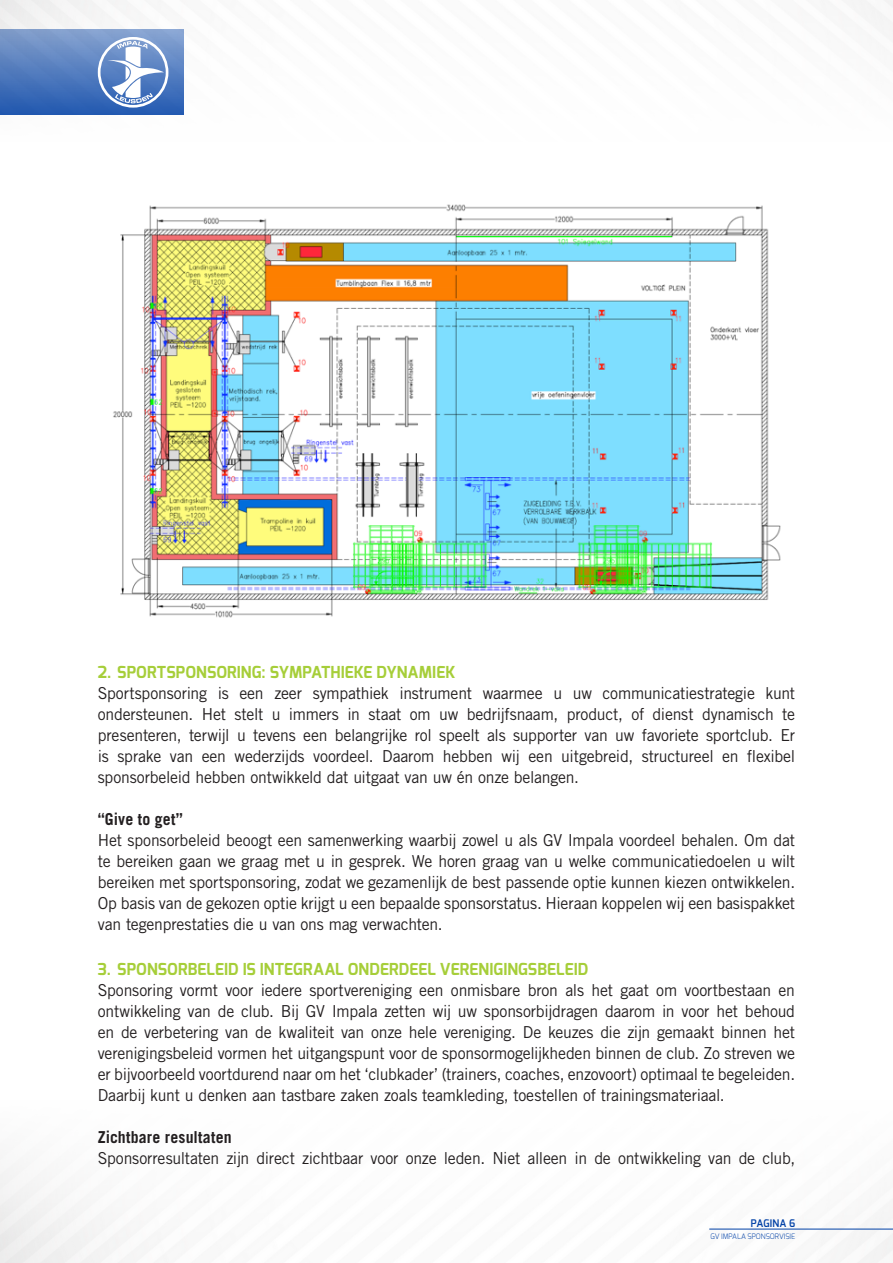
<style>
.page{position:relative;width:893px;height:1263px;background:#fff}
.page>*{position:absolute;margin:0;border:0;box-sizing:border-box;transform-origin:0 0}
.t1{font:16.5px/21px "Trade Gothic LT Std";letter-spacing:-.015em;color:#231f20;text-align:justify;scale:.96 1}
.Kop{font:700 16.5px "Exo";letter-spacing:.005em;color:#a6ce39;scale:.96 1}
.tussenkopje{font:700 16.5px "Trade Gothic LT Std";letter-spacing:.01em;color:#231f20;scale:.96 1}
.t2{font:600 10.5px "Exo";letter-spacing:.025em;color:#0040a6;scale:.96 1}
.t3{font:300 7.5px "Exo";letter-spacing:.005em;color:#0040a6;scale:.96 1}
</style>
<div class="page">
<hr style="left:709px;top:1229px;width:184px;height:1px;background:#0040a6">
<img style="left:0;top:0;width:893px;height:115px">
<svg style="left:98px;top:37px;width:70px;height:71px"></svg>
<img style="left:113px;top:204px;width:668px;height:414px">
<p class="Kop" style="left:98px;top:662px;width:374px">2. SPORTSPONSORING: SYMPATHIEKE DYNAMIEK</p>
<p class="t1" style="left:98px;top:683px;width:728px">Sportsponsoring is een zeer sympathiek instrument waarmee u uw communicatiestrategie kunt ondersteunen. Het stelt u immers in staat om uw bedrijfsnaam, product, of dienst dynamisch te presenteren, terwijl u tevens een belangrijke rol speelt als supporter van uw favoriete sportclub. Er is sprake van een wederzijds voordeel. Daarom hebben wij een uitgebreid, structureel en flexibel sponsorbeleid hebben ontwikkeld dat uitgaat van uw én onze belangen.</p>
<p class="tussenkopje" style="left:98px;top:809px;width:90px">“Give to get”</p>
<p class="t1" style="left:98px;top:830px;width:728px">Het sponsorbeleid beoogt een samenwerking waarbij zowel u als GV Impala voordeel behalen. Om dat te bereiken gaan we graag met u in gesprek. We horen graag van u welke communicatiedoelen u wilt bereiken met sportsponsoring, zodat we gezamenlijk de best passende optie kunnen kiezen ontwikkelen.<br>Op basis van de gekozen optie krijgt u een bepaalde sponsorstatus. Hieraan koppelen wij een basispakket van tegenprestaties die u van ons mag verwachten.</p>
<p class="Kop" style="left:98px;top:959px;width:512px">3. SPONSORBELEID IS INTEGRAAL ONDERDEEL VERENIGINGSBELEID</p>
<p class="t1" style="left:98px;top:980px;width:728px">Sponsoring vormt voor iedere sportvereniging een onmisbare bron als het gaat om voortbestaan en ontwikkeling van de club. Bij GV Impala zetten wij uw sponsorbijdragen daarom in voor het behoud en de verbetering van de kwaliteit van onze hele vereniging. De keuzes die zijn gemaakt binnen het verenigingsbeleid vormen het uitgangspunt voor de sponsormogelijkheden binnen de club. Zo streven we er bijvoorbeeld voortdurend naar om het ‘clubkader’ (trainers, coaches, enzovoort) optimaal te begeleiden.<br>Daarbij kunt u denken aan tastbare zaken zoals teamkleding, toestellen of trainingsmateriaal.</p>
<p class="tussenkopje" style="left:98px;top:1127px;width:141px">Zichtbare resultaten</p>
<p class="t1" style="left:98px;top:1148px;width:728px">Sponsorresultaten zijn direct zichtbaar voor onze leden. Niet alleen in de ontwikkeling van de club,</p>
<p class="t2" style="left:751px;top:1216px;width:48px">PAGINA 6</p>
<p class="t3" style="left:710px;top:1231px;width:90px">GV IMPALA SPONSORVISIE</p>
</div>
